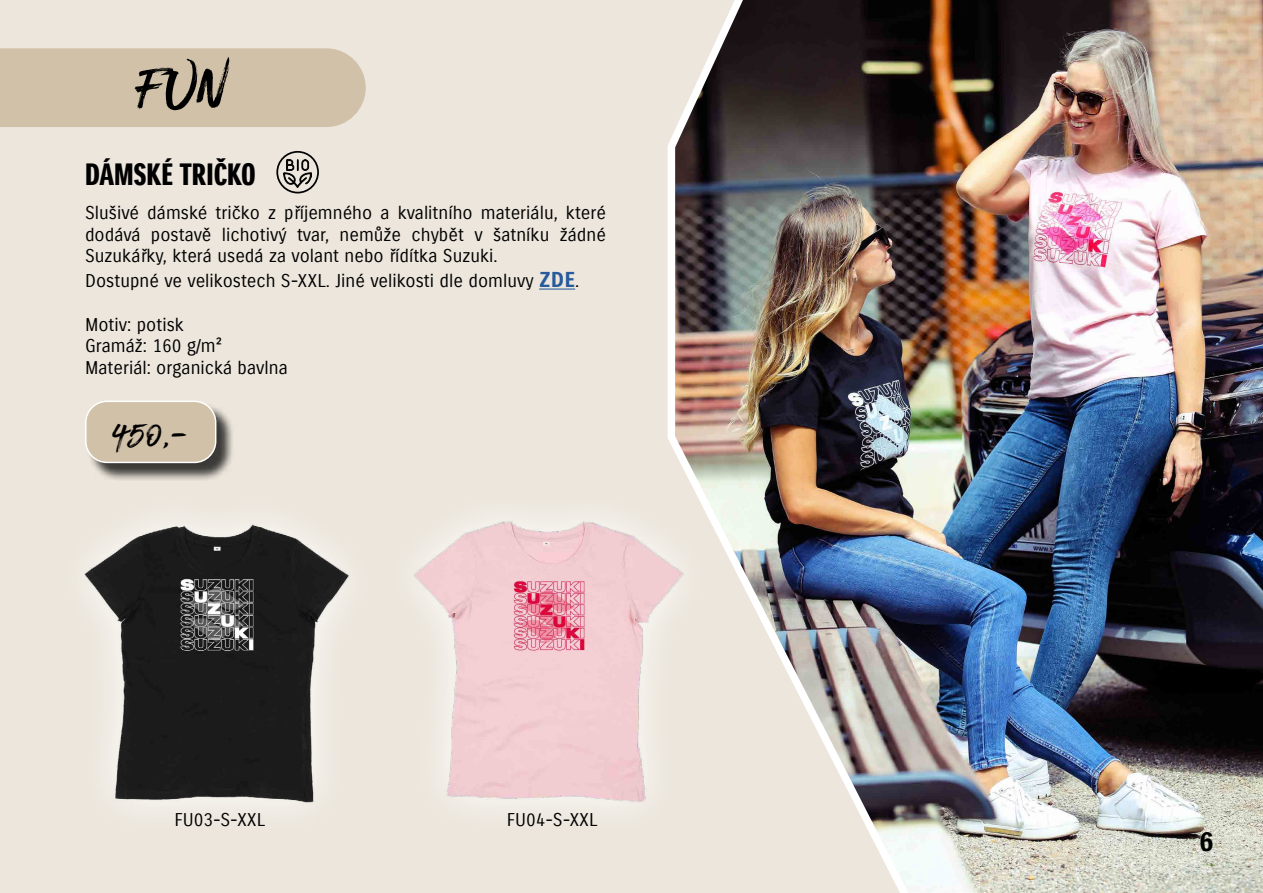
<style>
.page{position:relative;width:1263px;height:893px;background:#ece6dc}
.page>*{position:absolute;margin:0;border:0;box-sizing:border-box;transform-origin:0 0}
.t1{font:64.5px "BLACKHAWK";color:#000}
.t2{font:37.5px "BLACKHAWK";color:#000}
.t3{font:30px "Suzuki PRO Headline";color:#000}
.t4{font:27px "Suzuki PRO Bold";color:#000}
.t5{font:18px/21.6px "Suzuki PRO Regular";color:#000;text-align:justify}
.s1{font-family:"Suzuki PRO Bold";font-size:21px;color:#275b9b}
</style>
<div class="page">
<div style="left:0;top:48px;width:366px;height:79px;background:#d0c1a8"></div>
<hr style="left:539px;top:289px;width:36px;height:1px;background:#275b9b">
<img style="left:283px;top:160px;width:29px;height:28px">
<div style="left:276px;top:151px;width:43px;height:42px;border:2px solid #020203;border-radius:50%"></div>
<img style="left:84px;top:522px;width:265px;height:285px">
<img style="left:667px;top:0;width:596px;height:893px">
<div style="left:87px;top:403px;width:148px;height:79px;background:#000;opacity:.75"></div>
<div style="left:86px;top:401px;width:130px;height:61px;background:#d0c1a8;border-radius:21px"></div>
<div style="left:85px;top:401px;width:131px;height:62px;border:2px solid #fff;border-radius:21px"></div>
<div style="left:379px;top:484px;width:338px;height:355px;background:#ece6dc"></div>
<img style="left:414px;top:518px;width:270px;height:288px">
<h1 class="t1" style="left:137px;top:48px;width:92px">FUN</h1>
<h3 class="t3" style="left:85px;top:156px;width:172px">DÁMSKÉ TRIČKO</h3>
<p class="t5" style="left:85px;top:202px;width:522px">Slušivé dámské tričko z příjemného a kvalitního materiálu, které dodává postavě lichotivý tvar, nemůže chybět v šatníku žádné Suzukářky, která usedá za volant nebo řídítka Suzuki.</p>
<p class="t5" style="left:85px;top:270px;width:496px">Dostupné ve velikostech S-XXL. Jiné velikosti dle domluvy <span class="s1">ZDE</span>.</p>
<p class="t5" style="left:85px;top:314px;width:204px;text-align:left">Motiv: potisk<br>Gramáž: 160 g/m²<br>Materiál: organická bavlna</p>
<h2 class="t2" style="left:113px;top:412px;width:77px">450,-</h2>
<p class="t5" style="left:174px;top:808px;width:92px">FU03-S-XXL</p>
<p class="t5" style="left:507px;top:809px;width:92px">FU04-S-XXL</p>
<h3 class="t4" style="left:1199px;top:825px;width:16px">6</h3>
</div>
